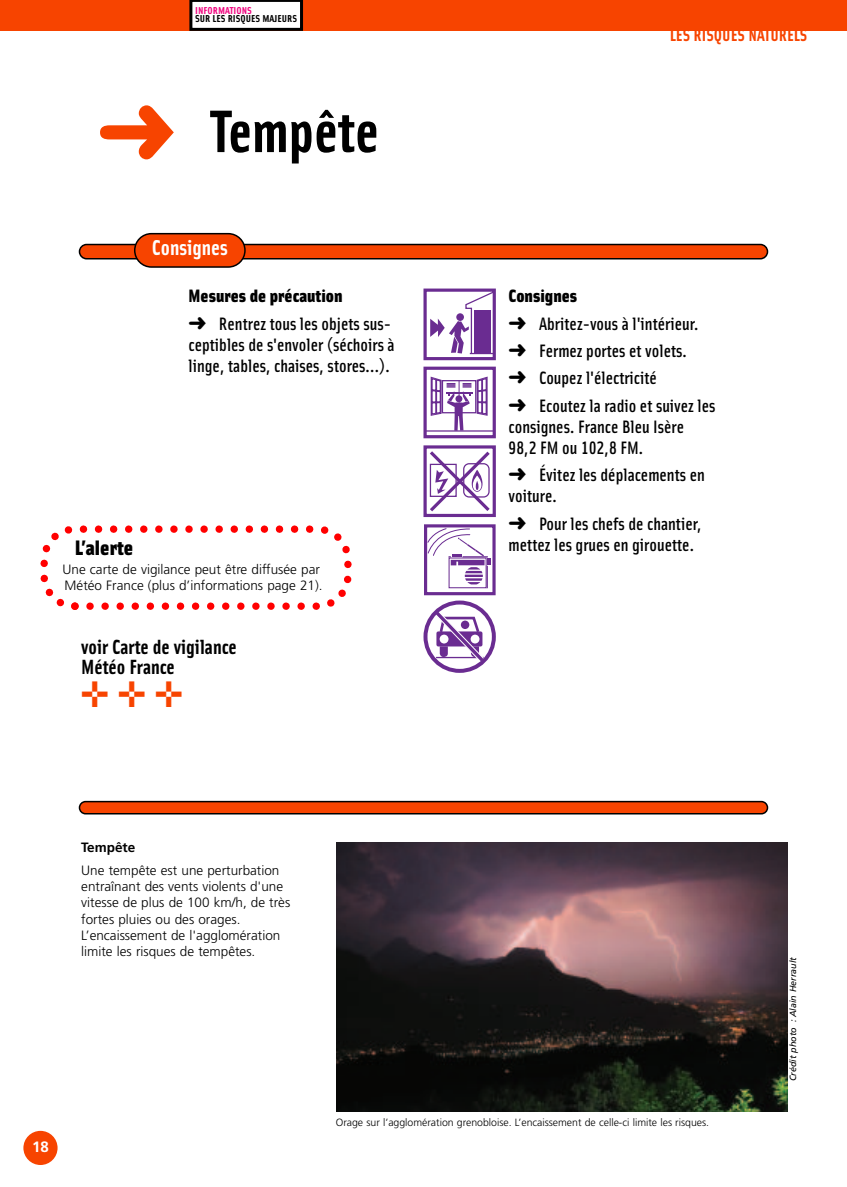
<style>
.page{position:relative;width:847px;height:1187px;background:#fff}
.page>*{position:absolute;margin:0;border:0;box-sizing:border-box;transform-origin:0 0}
.t1{font:700 60px "Solex";color:#000}
.t2{font:36.9px "Zapf Dingbats";color:#f74400}
.t3{font:21.6px "Solex Bold Lining";color:#fff}
.t4{font:900 21px "Solex";color:#000}
.t5{font:700 20.55px/20.5px "Solex";color:#000}
.t6{font:18px/21px "Solex Medium Lining";color:#000}
.t7{font:18px "Solex Black Lining";color:#000}
.t8{font:700 17.4px "Solex";color:#f74400}
.t9{font:700 15px "Frutiger";color:#fff}
.t10{font:300 13.5px/16.2px "Frutiger";color:#000}
.t11{font:700 13.5px "Frutiger";color:#000}
.t12{font:300 10.5px "Frutiger";color:#000}
.t13{font:700 10.05px "Solex";color:#000;scale:1.09 1}
.t14{font:700 10.05px "Solex";color:#ef047e;scale:1.09 1}
.t15{font:italic 9px "Frutiger";color:#000}
</style>
<div class="page">
<div style="left:23px;top:1130px;width:35px;height:34px;background:#f74400;border-radius:50%"></div>
<svg style="left:79px;top:233px;width:688px;height:35px"></svg>
<svg style="left:424px;top:601px;width:71px;height:71px"></svg>
<svg style="left:434px;top:606px;width:51px;height:61px"></svg>
<div style="left:423px;top:600px;width:72px;height:72px;border:4px solid #6a2c91;border-radius:50%"></div>
<svg style="left:423px;top:445px;width:72px;height:72px"></svg>
<div style="left:423px;top:366px;width:72px;height:72px;border:3px solid #6a2c91"></div>
<svg style="left:430px;top:376px;width:57px;height:54px"></svg>
<hr style="left:425px;top:430px;width:68px;height:1px;background:#6a2c91">
<div style="left:423px;top:288px;width:72px;height:72px;border:3px solid #6a2c91"></div>
<svg style="left:430px;top:290px;width:64px;height:65px"></svg>
<img style="left:337px;top:842px;width:450px;height:269px">
<svg style="left:448px;top:558px;width:43px;height:31px"></svg>
<div style="left:424px;top:524px;width:71px;height:71px;border:3px solid #6a2c91"></div>
<svg style="left:427px;top:528px;width:63px;height:60px"></svg>
<div style="left:0;top:0;width:846px;height:31px;background:#f74400"></div>
<svg style="left:189px;top:0;width:114px;height:31px;background:#cbc9c9"></svg>
<svg style="left:40px;top:525px;width:312px;height:85px"></svg>
<svg style="left:79px;top:800px;width:688px;height:14px;background:#ca4310"></svg>
<p class="t14" style="left:195px;top:4px;width:54px">INFORMATIONS</p>
<p class="t13" style="left:195px;top:13px;width:95px">SUR LES RISQUES MAJEURS</p>
<h1 class="t1" style="left:210px;top:96px;width:169px">Tempête</h1>
<p class="t3" style="left:152px;top:235px;width:77px">Consignes</p>
<p class="t7" style="left:188px;top:285px;width:155px">Mesures de précaution</p>
<p class="t6" style="left:188px;top:313px;width:208px">➜ Rentrez tous les objets sus&shy;ceptibles de s'envoler (séchoirs à linge, tables, chaises, stores...).</p>
<p class="t4" style="left:75px;top:535px;width:60px">L’alerte</p>
<p class="t10" style="left:62px;top:561px;width:261px">Une carte de vigilance peut être diffusée par<br>Météo France (plus d’informations page 21).</p>
<p class="t5" style="left:81px;top:636px;width:157px">voir Carte de vigilance<br>Météo France</p>
<h2 class="t2" style="left:81px;top:676px;width:103px">✛✛✛</h2>
<p class="t8" style="left:669px;top:25px;width:139px">LES RISQUES NATURELS</p>
<p class="t7" style="left:508px;top:285px;width:70px">Consignes</p>
<p class="t6" style="left:508px;top:310px;width:208px;line-height:27.5px">➜ Abritez-vous à l'intérieur. ➜ Fermez portes et volets.<br>➜ Coupez l'électricité<br>➜ Ecoutez la radio et suivez les</p>
<p class="t6" style="left:508px;top:416px;width:177px">consignes. France Bleu Isère<br>98,2 FM ou 102,8 FM.</p>
<p class="t6" style="left:508px;top:464px;width:198px">➜ Évitez les déplacements en voiture.</p>
<p class="t6" style="left:508px;top:513px;width:194px">➜ Pour les chefs de chantier, mettez les grues en girouette.</p>
<p class="t11" style="left:81px;top:842px;width:56px">Tempête</p>
<p class="t10" style="left:81px;top:862px;width:210px">Une tempête est une perturbation entraînant des vents violents d'une vitesse de plus de 100 km/h, de très fortes pluies ou des orages.<br>L’encaissement de l'agglomération limite les risques de tempêtes.</p>
<p class="t9" style="left:32px;top:1140px;width:18px">18</p>
<p class="t12" style="left:335px;top:1116px;width:375px">Orage sur l’agglomération grenobloise. L’encaissement de celle-ci limite les risques.</p>
<p class="t15" style="left:789px;top:1081px;width:126px;rotate:-90deg">Crédit photo : Alain Herrault</p>
</div>
